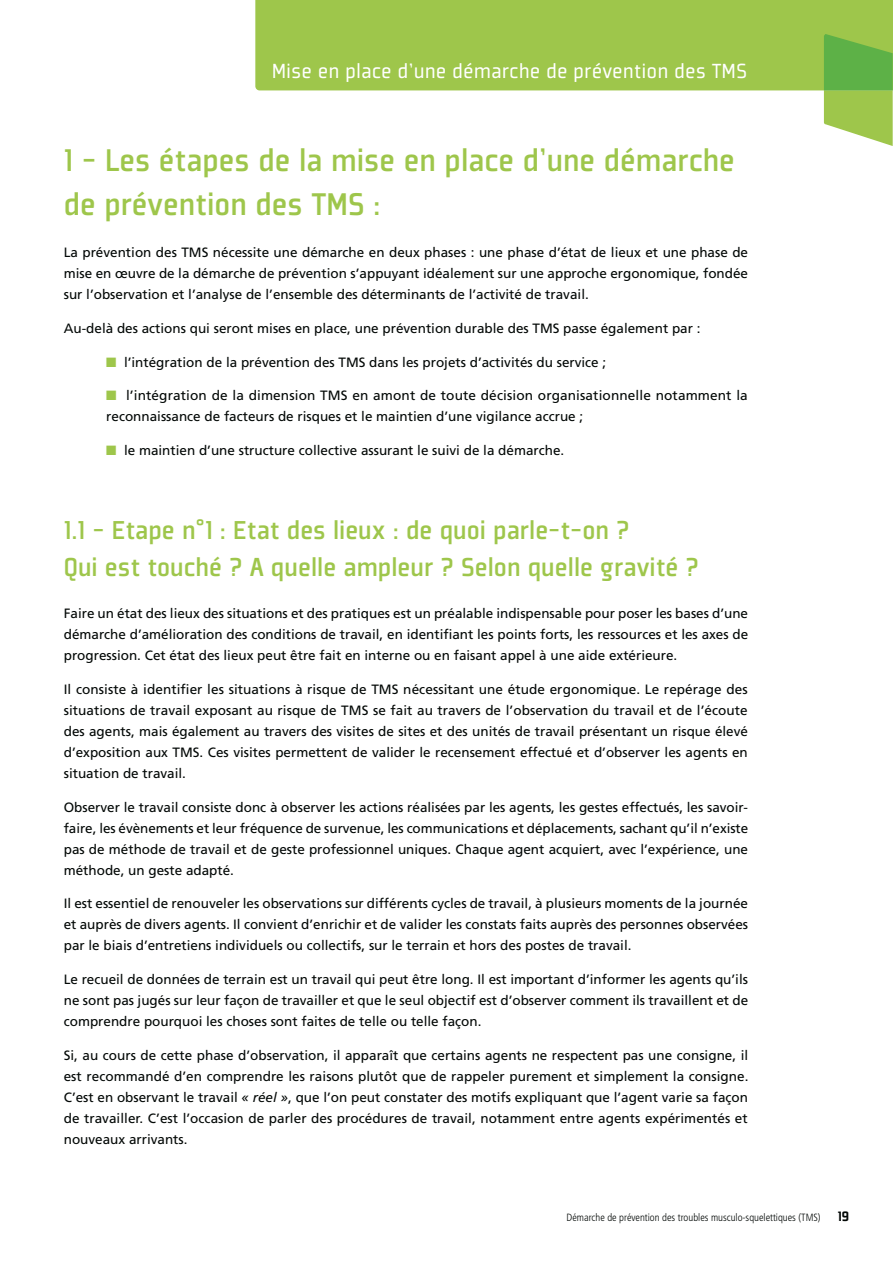
<style>
.page{position:relative;width:893px;height:1263px;background:#fff}
.page>*{position:absolute;margin:0;border:0;box-sizing:border-box;transform-origin:0 0}
.t1{font:500 34.5px/44.4px "Plexes";color:#9ec64b}
.t2{font:500 28.5px/37.2px "Plexes";color:#9ec64b}
.t3{font:22.5px "Plexes";color:#fff}
.t4{font:13.5px/21px "Frutiger";color:#030806;text-align:justify}
.t5{font:300 condensed 10.5px "Frutiger";color:#030806}
.s1{font-style:italic}
.s2{font-family:"Plexes";font-weight:900;font-stretch:normal;font-size:15px}
</style>
<div class="page">
<div style="left:255px;top:0;width:638px;height:90px;background:#9ec64b"></div>
<svg style="left:824px;top:34px;width:69px;height:112px;background:#8cc35b"></svg>
<h3 class="t3" style="left:272px;top:63px;width:477px">Mise en place d’une démarche de prévention des TMS</h3>
<h1 class="t1" style="left:64px;top:140px;width:672px">1 - Les étapes de la mise en place d’une démarche de prévention des TMS :</h1>
<p class="t4" style="left:64px;top:243px;width:686px">La prévention des TMS nécessite une démarche en deux phases : une phase d’état de lieux et une phase de mise en œuvre de la démarche de prévention s’appuyant idéalement sur une approche ergonomique, fondée sur l’observation et l’analyse de l’ensemble des déterminants de l’activité de travail.</p>
<p class="t4" style="left:64px;top:319px;width:638px">Au-delà des actions qui seront mises en place, une prévention durable des TMS passe également par :</p>
<p class="t4" style="left:124px;top:353px;width:484px">l’intégration de la prévention des TMS dans les projets d’activités du service ;</p>
<p class="t4" style="left:106px;top:386px;width:643px;text-indent:20px">l’intégration de la dimension TMS en amont de toute décision organisationnelle notamment la reconnaissance de facteurs de risques et le maintien d’une vigilance accrue ;</p>
<p class="t4" style="left:124px;top:441px;width:442px">le maintien d’une structure collective assurant le suivi de la démarche.</p>
<h2 class="t2" style="left:64px;top:513px;width:637px">1.1 - Etape n°1 : Etat des lieux : de quoi parle-t-on ?<br>Qui est touché ? A quelle ampleur ? Selon quelle gravité ?</h2>
<p class="t4" style="left:64px;top:604px;width:686px">Faire un état des lieux des situations et des pratiques est un préalable indispensable pour poser les bases d’une démarche d’amélioration des conditions de travail, en identifiant les points forts, les ressources et les axes de progression. Cet état des lieux peut être fait en interne ou en faisant appel à une aide extérieure.</p>
<p class="t4" style="left:64px;top:680px;width:686px">Il consiste à identifier les situations à risque de TMS nécessitant une étude ergonomique. Le repérage des situations de travail exposant au risque de TMS se fait au travers de l’observation du travail et de l’écoute des agents, mais également au travers des visites de sites et des unités de travail présentant un risque élevé d’exposition aux TMS. Ces visites permettent de valider le recensement effectué et d’observer les agents en situation de travail.</p>
<p class="t4" style="left:64px;top:797px;width:686px">Observer le travail consiste donc à observer les actions réalisées par les agents, les gestes effectués, les savoir&shy;faire, les évènements et leur fréquence de survenue, les communications et déplacements, sachant qu’il n’existe pas de méthode de travail et de geste professionnel uniques. Chaque agent acquiert, avec l’expérience, une méthode, un geste adapté.</p>
<p class="t4" style="left:64px;top:894px;width:686px">Il est essentiel de renouveler les observations sur différents cycles de travail, à plusieurs moments de la journée et auprès de divers agents. Il convient d’enrichir et de valider les constats faits auprès des personnes observées par le biais d’entretiens individuels ou collectifs, sur le terrain et hors des postes de travail.</p>
<p class="t4" style="left:64px;top:970px;width:686px">Le recueil de données de terrain est un travail qui peut être long. Il est important d’informer les agents qu’ils ne sont pas jugés sur leur façon de travailler et que le seul objectif est d’observer comment ils travaillent et de comprendre pourquoi les choses sont faites de telle ou telle façon.</p>
<p class="t4" style="left:64px;top:1045px;width:686px">Si, au cours de cette phase d’observation, il apparaît que certains agents ne respectent pas une consigne, il est recommandé d’en comprendre les raisons plutôt que de rappeler purement et simplement la consigne.<br>C’est en observant le travail <span class="s1">« réel »</span>, que l’on peut constater des motifs expliquant que l’agent varie sa façon de travailler. C’est l’occasion de parler des procédures de travail, notamment entre agents expérimentés et nouveaux arrivants.</p>
<p class="t5" style="left:566px;top:1213px;width:284px">Démarche de prévention des troubles musculo-squelettiques (TMS) <span class="s2">19</span></p>
</div>
